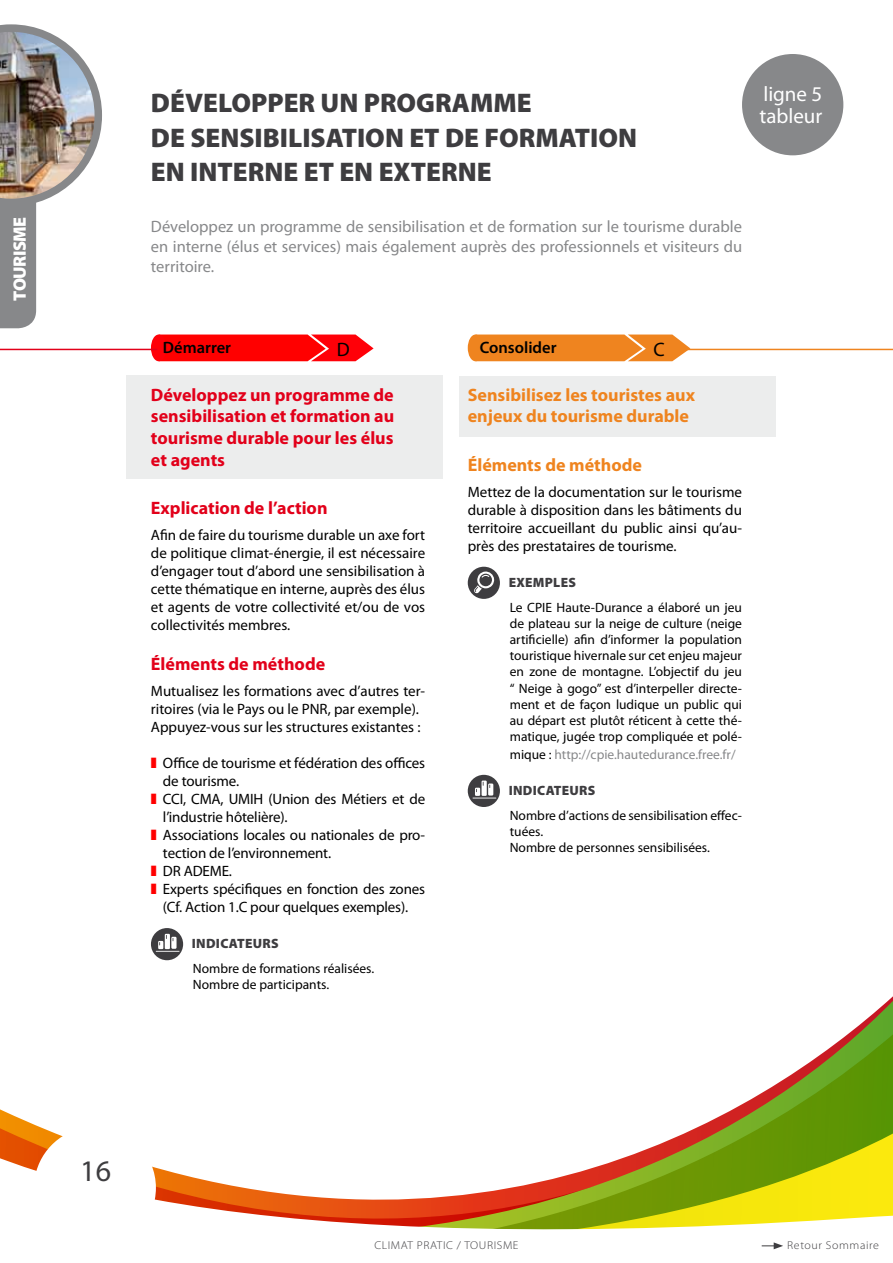
<style>
.page{position:relative;width:893px;height:1263px;background:#fff}
.page>*{position:absolute;margin:0;border:0;box-sizing:border-box;transform-origin:0 0}
.t1{font:30px "Myriad Pro";color:#3e3d40}
.t2{font:900 27px/34.5px "Myriad Pro";color:#3e3d40}
.t3{font:21px/22.5px "Myriad Pro";color:#fff}
.t4{font:19.5px "Myriad Pro";color:#000}
.t5{font:700 18px/21.6px "Myriad Pro";color:#e2001a;text-align:justify}
.t6{font:700 18px/21.6px "Myriad Pro";color:#ef841f}
.t7{font:900 18px "Myriad Pro";letter-spacing:-.035em;color:#fff}
.t8{font:16.5px/19.8px "Myriad Pro";color:#87888a;text-align:justify}
.t9{font:600 16.5px "Myriad Pro";color:#000}
.t10{font:15px/18px "Myriad Pro";letter-spacing:-.01em;color:#000;text-align:justify}
.t11{font:13.5px/16.2px "Myriad Pro";color:#000}
.t12{font:13.5px "Myriad Pro";color:#87888a}
.t13{font:900 13.5px "Myriad Pro";letter-spacing:.02em;color:#3e3d40}
.t14{font:300 11.4px "Myriad Pro";letter-spacing:.05em;color:#3e3d40;scale:1.05 1}
.s1{color:#000}
</style>
<div class="page">
<svg style="left:151px;top:928px;width:742px;height:150px"></svg>
<svg style="left:0;top:1078px;width:893px;height:172px"></svg>
<img style="left:0;top:24px;width:102px;height:304px">
<svg style="left:762px;top:1242px;width:21px;height:7px"></svg>
<div style="left:126px;top:376px;width:316px;height:103px;background:#eceded"></div>
<div style="left:459px;top:376px;width:316px;height:61px;background:#eceded"></div>
<svg style="left:161px;top:334px;width:213px;height:27px"></svg>
<div style="left:151px;top:334px;width:15px;height:27px;background:#ff0008;border-radius:50%"></div>
<div style="left:151px;top:928px;width:32px;height:32px;background:#3e3d40;border-radius:50%"></div>
<svg style="left:156px;top:934px;width:23px;height:18px"></svg>
<svg style="left:478px;top:334px;width:212px;height:27px"></svg>
<div style="left:468px;top:334px;width:15px;height:27px;background:#ef841f;border-radius:50%"></div>
<div style="left:468px;top:567px;width:32px;height:32px;background:#3e3d40;border-radius:50%"></div>
<svg style="left:474px;top:571px;width:20px;height:22px"></svg>
<div style="left:468px;top:775px;width:32px;height:32px;background:#3e3d40;border-radius:50%"></div>
<svg style="left:473px;top:780px;width:23px;height:18px"></svg>
<div style="left:742px;top:54px;width:101px;height:101px;background:#87888a;border-radius:50%"></div>
<hr style="left:0;top:349px;width:157px;height:1px;background:#e2001a">
<hr style="left:686px;top:349px;width:207px;height:1px;background:#ef841f">
<p class="t7" style="left:8px;top:300px;width:85px;rotate:-90deg">TOURISME</p>
<h2 class="t2" style="left:151px;top:85px;width:488px">DÉVELOPPER UN PROGRAMME<br>DE SENSIBILISATION ET DE FORMATION<br>EN INTERNE ET EN EXTERNE</h2>
<h3 class="t3" style="left:759px;top:82px;width:64px">ligne 5 tableur</h3>
<p class="t8" style="left:151px;top:216px;width:593px">Développez un programme de sensibilisation et de formation sur le tourisme durable en interne (élus et services) mais également auprès des professionnels et visiteurs du territoire.</p>
<p class="t9" style="left:163px;top:337px;width:70px">Démarrer</p>
<h3 class="t4" style="left:337px;top:337px;width:14px">D</h3>
<p class="t5" style="left:151px;top:383px;width:245px">Développez un programme de sensibilisation et formation au tourisme durable pour les élus et agents</p>
<p class="t5" style="left:151px;top:496px;width:178px">Explication de l’action</p>
<p class="t10" style="left:151px;top:526px;width:276px">Afin de faire du tourisme durable un axe fort de politique climat-énergie, il est nécessaire d’engager tout d’abord une sensibilisation à cette thématique en interne, auprès des élus et agents de votre collectivité et/ou de vos collectivités membres.</p>
<p class="t5" style="left:151px;top:652px;width:176px">Éléments de méthode</p>
<p class="t10" style="left:151px;top:682px;width:276px;text-align:left">Mutualisez les formations avec d’autres ter&shy;ritoires (via le Pays ou le PNR, par exemple).<br>Appuyez-vous sur les structures existantes :</p>
<p class="t10" style="left:163px;top:754px;width:264px;text-align:left">Office de tourisme et fédération des offices de tourisme.<br>CCI, CMA, UMIH (Union des Métiers et de l’industrie hôtelière).<br>Associations locales ou nationales de pro&shy;tection de l’environnement.<br>DR ADEME.<br>Experts spécifiques en fonction des zones (Cf. Action 1.C pour quelques exemples).</p>
<p class="t13" style="left:192px;top:935px;width:88px">INDICATEURS</p>
<p class="t11" style="left:193px;top:960px;width:183px">Nombre de formations réalisées.<br>Nombre de participants.</p>
<p class="t9" style="left:480px;top:337px;width:78px">Consolider</p>
<h3 class="t4" style="left:654px;top:337px;width:13px">C</h3>
<p class="t6" style="left:468px;top:383px;width:229px">Sensibilisez les touristes aux enjeux du tourisme durable</p>
<p class="t6" style="left:468px;top:453px;width:176px">Éléments de méthode</p>
<p class="t10" style="left:468px;top:483px;width:276px">Mettez de la documentation sur le tourisme durable à disposition dans les bâtiments du territoire accueillant du public ainsi qu’au&shy;près des prestataires de tourisme.</p>
<p class="t13" style="left:509px;top:573px;width:69px">EXEMPLES</p>
<p class="t11" style="left:510px;top:599px;width:234px;text-align:justify">Le CPIE Haute-Durance a élaboré un jeu de plateau sur la neige de culture (neige artificielle) afin d’informer la population touristique hivernale sur cet enjeu majeur en zone de montagne. L’objectif du jeu “ Neige à gogo” est d’interpeller directe&shy;ment et de façon ludique un public qui au départ est plutôt réticent à cette thé&shy;matique, jugée trop compliquée et polé-</p>
<p class="t12" style="left:510px;top:746px;width:227px"><span class="s1">mique :</span> http://cpie.hautedurance.free.fr/</p>
<p class="t13" style="left:509px;top:781px;width:88px">INDICATEURS</p>
<p class="t11" style="left:510px;top:807px;width:234px">Nombre d’actions de sensibilisation effec&shy;tuées.<br>Nombre de personnes sensibilisées.</p>
<h1 class="t1" style="left:80px;top:1152px;width:32px">16</h1>
<p class="t14" style="left:374px;top:1238px;width:139px">CLIMAT PRATIC / TOURISME</p>
<p class="t14" style="left:787px;top:1238px;width:89px">Retour Sommaire</p>
</div>
